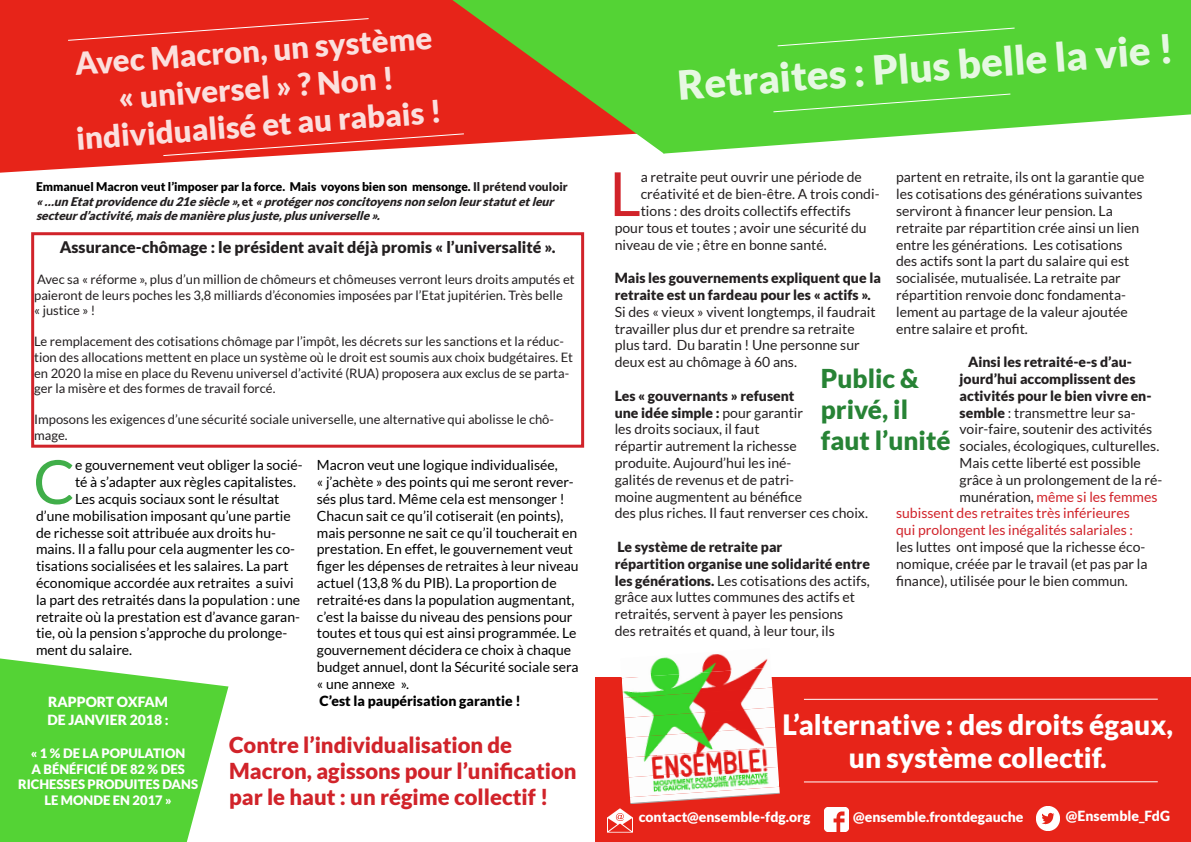
<style>
.page{position:relative;width:1191px;height:842px;background:#fff}
.page>*{position:absolute;margin:0;border:0;box-sizing:border-box;transform-origin:0 0}
.t1{font:60.9px "Lato";color:#d1232a}
.t2{font:60.9px "Lato";color:#40ae49}
.t3{font:900 40px "Lato";color:#fff}
.t4{font:900 31px/37.3px "Lato";color:#fff;text-align:center}
.t5{font:900 28px/33.6px "Lato";color:#fff;text-align:center}
.t6{font:900 26px/31.2px "Lato";color:#278335}
.t7{font:900 22px/26.4px "Lato";color:#d1232a}
.t8{font:900 16px "Lato";color:#231f20}
.t9{font:14px/16.8px "Lato";color:#231f20}
.t10{font:14px/16.8px "Lato";color:#000}
.t11{font:14px "Lato";color:#d1232a}
.t12{font:900 14px "Lato";color:#fff}
.t13{font:900 14px "Lato";color:#231f20}
.t14{font:900 14px "Lato";color:#000}
.t15{font:13px/15.6px "Lato";color:#231f20}
.t16{font:900 13px/15.6px "Lato";color:#fff;text-align:center}
.t17{font:italic 900 12px/14.4px "Lato";color:#231f20}
.s1{font-style:normal;color:#000}
.s2{font-style:normal}
.s3{font-weight:900}
.s4{color:#231f20}
</style>
<div class="page">
<svg style="left:0;top:694px;width:227px;height:148px;background:#63d647"></svg>
<svg style="left:0;top:658px;width:229px;height:36px;fill:#54d335"></svg>
<svg style="left:735px;top:0;width:456px;height:149px;background:#6bd950"></svg>
<svg style="left:0;top:0;width:452px;height:173px;background:#e8352b"></svg>
<svg style="left:162px;top:133px;width:290px;height:24px"></svg>
<div style="left:595px;top:677px;width:596px;height:165px;background:#e72419"></div>
<svg style="left:67px;top:18px;width:303px;height:23px;background:#e72d22"></svg>
<img style="left:651px;top:654px;width:117px;height:14px">
<img style="left:621px;top:668px;width:151px;height:29px">
<img style="left:623px;top:687px;width:150px;height:24px">
<img style="left:624px;top:707px;width:151px;height:31px">
<img style="left:626px;top:727px;width:150px;height:27px">
<img style="left:627px;top:747px;width:151px;height:21px">
<img style="left:628px;top:767px;width:151px;height:30px">
<img style="left:630px;top:787px;width:150px;height:17px">
<img style="left:1036px;top:807px;width:23px;height:23px">
<img style="left:824px;top:808px;width:24px;height:24px">
<img style="left:607px;top:808px;width:25px;height:25px">
<svg style="left:772px;top:93px;width:239px;height:20px;background:#5cd53f"></svg>
<svg style="left:776px;top:27px;width:239px;height:20px;background:#5cd53f"></svg>
<hr style="left:804px;top:781px;width:353px;height:1px;background:#fff">
<hr style="left:804px;top:699px;width:353px;height:1px;background:#fff">
<svg style="left:452px;top:0;width:283px;height:154px;background:#8da03b"></svg>
<div style="left:31px;top:232px;width:553px;height:216px;border:3px solid #d1232a"></div>
<h3 class="t4" style="left:70px;top:44px;width:368px;rotate:-4deg">Avec Macron, un système « universel » ? Non ! individualisé et au rabais !</h3>
<p class="t17" style="left:36px;top:179px;width:533px"><span class="s1">Emmanuel Macron veut l’imposer par la force. Mais voyons bien son mensonge.</span> <span class="s2">Il prétend vouloir </span>«…un Etatprovidencedu 21esiècle»,<span class="s2">e t</span> «protégernosconcitoyensnon selon leurstatutetleur secteurd’activité,maisdemanièreplusjuste,plusuniverselle».</p>
<p class="t8" style="left:60px;top:238px;width:497px">Assurance-chômage : le président avait déjà promis « l’universalité ».</p>
<p class="t15" style="left:34px;top:271px;width:542px">Avec sa « réforme », plus d’un million de chômeurs et chômeuses verront leurs droits amputés et paieront de leurs poches les 3,8 milliards d’économies imposées par l’Etat jupitérien. Très belle<br>« justice » !</p>
<p class="t15" style="left:34px;top:334px;width:540px">Le remplacement des cotisations chômage par l’impôt, les décrets sur les sanctions et la réduc&shy;tion des allocations mettent en place un système où le droit est soumis aux choix budgétaires. Et en 2020 la mise en place du Revenu universel d’activité (RUA) proposera aux exclus de se parta&shy;ger la misère et des formes de travail forcé.</p>
<p class="t15" style="left:34px;top:412px;width:521px">Imposons les exigences d’une sécurité sociale universelle, une alternative qui abolisse le chô&shy;mage.</p>
<p class="t2" style="left:33px;top:448px;width:43px">C</p>
<p class="t10" style="left:75px;top:457px;width:229px">e gouvernement veut obliger la socié-</p>
<p class="t10" style="left:317px;top:457px;width:263px">Macron veut une logique individualisée,<br>« j’achète » des points qui me seront rever&shy;sés plus tard. Même cela est mensonger !<br>Chacun sait ce qu’il cotiserait (en points), mais personne ne sait ce qu’il toucherait en prestation. En effet, le gouvernement veut figer les dépenses de retraites à leur niveau actuel (13,8 % du PIB). La proportion de retraité·es dans la population augmentant, c’est la baisse du niveau des pensions pour toutes et tous qui est ainsi programmée. Le gouvernement décidera ce choix à chaque budget annuel, dont la Sécurité sociale sera « une annexe ».</p>
<p class="t14" style="left:319px;top:692px;width:202px">C’est la paupérisation garantie !</p>
<p class="t10" style="left:75px;top:474px;width:222px">té à s’adapter aux règles capitalistes.</p>
<p class="t10" style="left:75px;top:490px;width:206px">Les acquis sociaux sont le résultat</p>
<p class="t10" style="left:36px;top:507px;width:256px">d’une mobilisation imposant qu’une partie</p>
<p class="t10" style="left:36px;top:524px;width:241px">de richesse soit attribuée aux droits hu-</p>
<p class="t10" style="left:36px;top:541px;width:260px">mains. Il a fallu pour cela augmenter les co-</p>
<p class="t10" style="left:36px;top:558px;width:254px">tisations socialisées et les salaires. La part</p>
<p class="t10" style="left:36px;top:574px;width:259px">économique accordée aux retraites a suivi</p>
<p class="t10" style="left:36px;top:591px;width:266px">la part des retraités dans la population : une</p>
<p class="t10" style="left:36px;top:608px;width:265px">retraite où la prestation est d’avance garan-</p>
<p class="t10" style="left:36px;top:625px;width:253px">tie, où la pension s’approche du prolonge-</p>
<p class="t10" style="left:36px;top:642px;width:98px">ment du salaire.</p>
<p class="t12" style="left:48px;top:693px;width:121px">RAPPORT OXFAM</p>
<p class="t12" style="left:47px;top:711px;width:123px">DE JANVIER 2018 :</p>
<p class="t16" style="left:18px;top:745px;width:182px">« 1 % DE LA POPULATION<br>A BÉNÉFICIÉ DE 82 % DES<br>RICHESSES PRODUITES DANS<br>LE MONDE EN 2017 »</p>
<p class="t7" style="left:229px;top:731px;width:349px">Contre l’individualisation de<br>Macron, agissons pour l’unification par le haut : un régime collectif !</p>
<h2 class="t3" style="left:676px;top:61px;width:498px;rotate:-4deg">Retraites : Plus belle la vie !</h2>
<p class="t9" style="left:896px;top:169px;width:250px">partent en retraite, ils ont la garantie que les cotisations des générations suivantes serviront à financer leur pension. La retraite par répartition crée ainsi un lien entre les générations. Les cotisations des actifs sont la part du salaire qui est socialisée, mutualisée. La retraite par répartition renvoie donc fondamenta&shy;lement au partage de la valeur ajoutée entre salaire et profit.</p>
<p class="t13" style="left:968px;top:354px;width:165px">Ainsi les retraité-e-s d’au-</p>
<p class="t13" style="left:959px;top:371px;width:177px">jourd’hui accomplissent des</p>
<p class="t13" style="left:959px;top:387px;width:193px">activités pour le bien vivre en-</p>
<p class="t9" style="left:959px;top:404px;width:178px"><span class="s3">semble</span> : transmettre leur sa-</p>
<p class="t9" style="left:959px;top:421px;width:194px">voir-faire, soutenir des activités</p>
<p class="t9" style="left:959px;top:438px;width:201px">sociales, écologiques, culturelles.</p>
<p class="t9" style="left:959px;top:454px;width:183px">Mais cette liberté est possible</p>
<p class="t9" style="left:959px;top:471px;width:204px">grâce à un prolongement de la ré-</p>
<p class="t11" style="left:959px;top:489px;width:199px"><span class="s4">munération,</span> même si les femmes</p>
<p class="t11" style="left:896px;top:506px;width:235px">subissent des retraites très inférieures</p>
<p class="t11" style="left:896px;top:522px;width:238px">qui prolongent les inégalités salariales :</p>
<p class="t9" style="left:896px;top:538px;width:251px">les luttes ont imposé que la richesse éco-</p>
<p class="t9" style="left:896px;top:555px;width:253px">nomique, créée par le travail (et pas par la</p>
<p class="t9" style="left:896px;top:572px;width:233px">finance), utilisée pour le bien commun.</p>
<p class="t1" style="left:609px;top:160px;width:33px">L</p>
<p class="t9" style="left:641px;top:169px;width:223px">a retraite peut ouvrir une période de</p>
<p class="t9" style="left:641px;top:186px;width:240px">créativité et de bien-être. A trois condi-</p>
<p class="t9" style="left:641px;top:202px;width:212px">tions : des droits collectifs effectifs</p>
<p class="t9" style="left:615px;top:219px;width:253px">pour tous et toutes ; avoir une sécurité du</p>
<p class="t9" style="left:615px;top:236px;width:213px">niveau de vie ; être en bonne santé.</p>
<p class="t9" style="left:615px;top:270px;width:268px"><span class="s3">Mais les gouvernements expliquent que la retraite est un fardeau pour les « actifs ».<br></span>Si des « vieux » vivent longtemps, il faudrait travailler plus dur et prendre sa retraite plus tard. Du baratin ! Une personne sur deux est au chômage à 60 ans.</p>
<p class="t9" style="left:615px;top:387px;width:255px"><span class="s3">Les « gouvernants » refusent<br>une idée simple :</span> pour garantir<br>les droits sociaux, il faut<br>répartir autrement la richesse<br>produite. Aujourd’hui les iné-<br>galités de revenus et de patri-<br>moine augmentent au bénéfice<br>des plus riches. Il faut renverser ces choix.</p>
<p class="t9" style="left:615px;top:538px;width:257px"><span class="s3">Le système de retraite par<br>répartition organise une solidarité entre les générations.</span> Les cotisations des actifs, grâce aux luttes communes des actifs et retraités, servent à payer les pensions<br>des retraités et quand, à leur tour, ils</p>
<p class="t6" style="left:821px;top:362px;width:131px">Public &amp; privé, il faut l’unité</p>
<p class="t5" style="left:782px;top:707px;width:392px">L’alternative : des droits égaux, un système collectif.</p>
<p class="t12" style="left:638px;top:809px;width:173px">contact@ensemble-fdg.org</p>
<p class="t12" style="left:853px;top:809px;width:172px">@ensemble.frontdegauche</p>
<p class="t12" style="left:1066px;top:808px;width:106px">@Ensemble_FdG</p>
</div>
